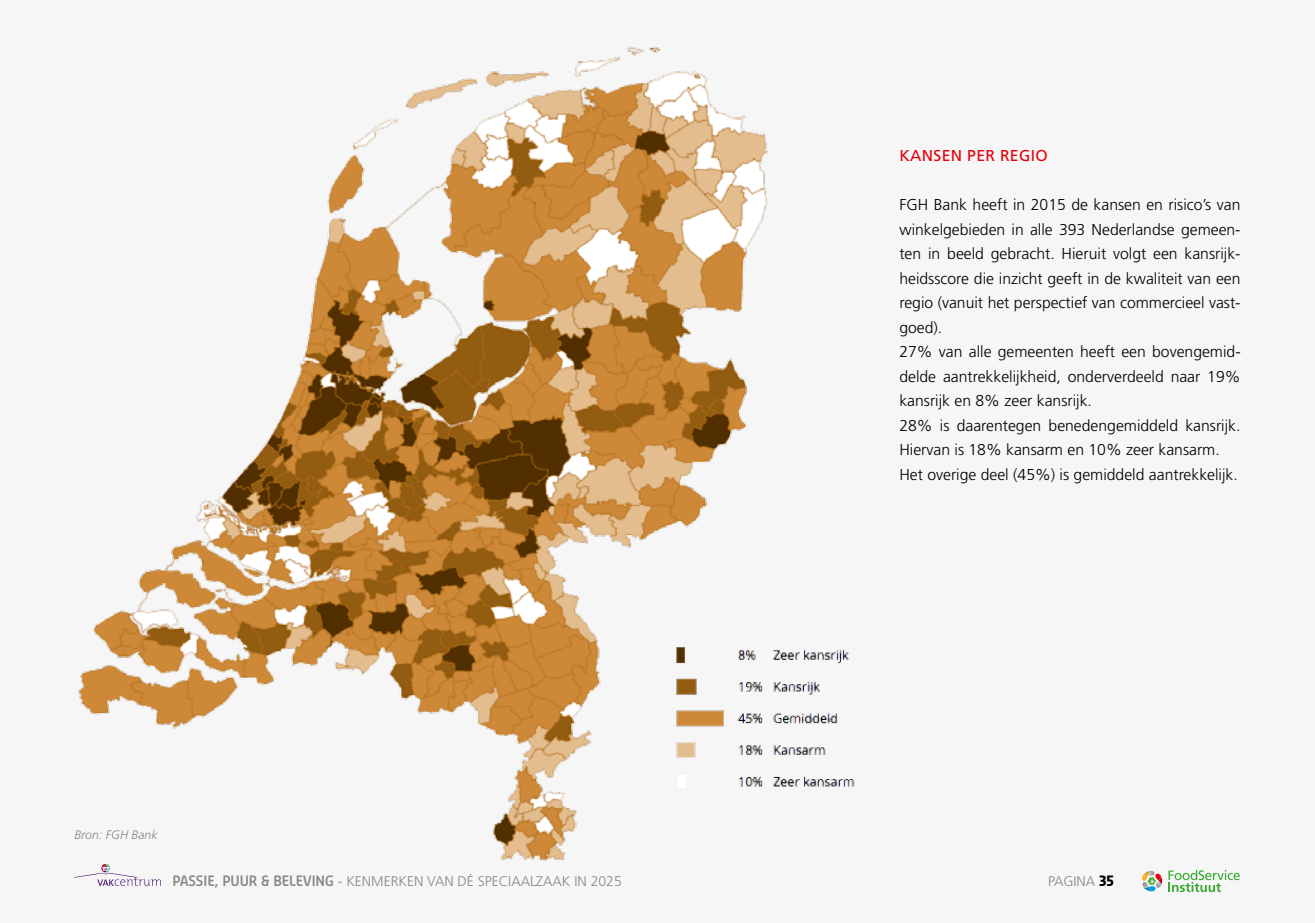
<style>
.page{position:relative;width:1315px;height:923px;background:#f6f6f6}
.page>*{position:absolute;margin:0;border:0;box-sizing:border-box;transform-origin:0 0}
.t1{font:300 15.75px/24.5px "Frutiger LT Pro";color:#000}
.t2{font:15.75px "Frutiger LT Pro";letter-spacing:.02em;color:#e3000b}
.t3{font:300 14px "Frutiger LT Pro";color:#868786}
.t4{font:italic 300 12.25px "Frutiger LT Pro";color:#868786}
.s1{font-family:"Sansa Con Std";font-weight:600}
.s2{font-family:"Sansa Con Std";font-weight:700;color:#000}
</style>
<div class="page">
<img style="left:78px;top:47px;width:691px;height:817px">
<img style="left:651px;top:626px;width:204px;height:189px">
<svg style="left:1168px;top:870px;width:71px;height:22px"></svg>
<svg style="left:1142px;top:870px;width:20px;height:21px"></svg>
<svg style="left:74px;top:864px;width:87px;height:22px"></svg>
<p class="t2" style="left:899px;top:146px;width:150px">KANSEN PER REGIO</p>
<p class="t1" style="left:899px;top:192px;width:343px">FGH Bank heeft in 2015 de kansen en risico’s van winkelgebieden in alle 393 Nederlandse gemeen&shy;ten in beeld gebracht. Hieruit volgt een kansrijk&shy;heidsscore die inzicht geeft in de kwaliteit van een regio (vanuit het perspectief van commercieel vast&shy;goed).<br>27% van alle gemeenten heeft een bovengemid&shy;delde aantrekkelijkheid, onderverdeeld naar 19% kansrijk en 8% zeer kansrijk.<br>28% is daarentegen benedengemiddeld kansrijk.<br>Hiervan is 18% kansarm en 10% zeer kansarm.<br>Het overige deel (45%) is gemiddeld aantrekkelijk.</p>
<p class="t4" style="left:74px;top:827px;width:85px">Bron: FGH Bank</p>
<p class="t3" style="left:172px;top:873px;width:451px"><span class="s1">PASSIE, PUUR &amp; BELEVING</span> - KENMERKEN VAN DÉ SPECIAALZAAK IN 2025</p>
<p class="t3" style="left:1048px;top:873px;width:67px">PAGINA <span class="s2">35</span></p>
</div>
